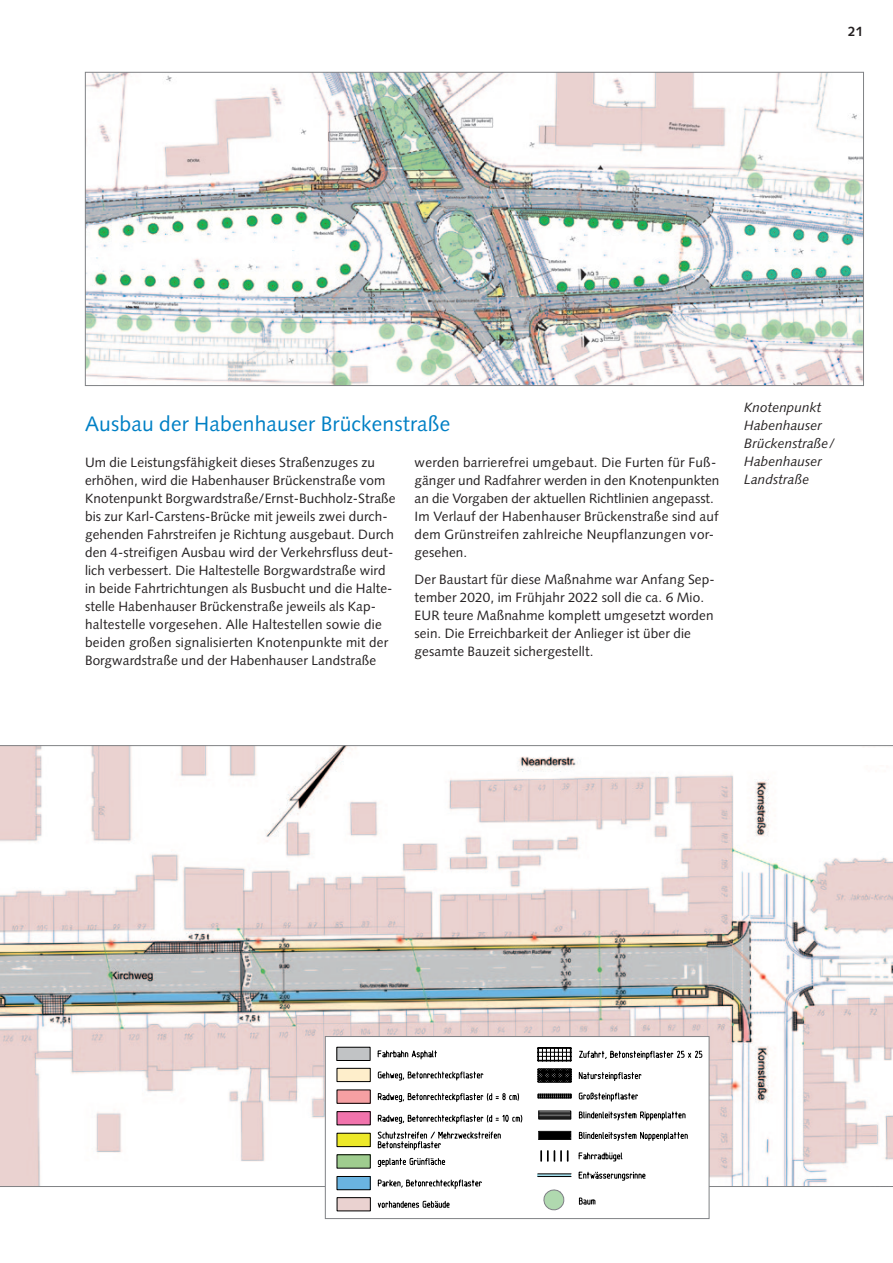
<style>
.page{position:relative;width:893px;height:1263px;background:#fff}
.page>*{position:absolute;margin:0;border:0;box-sizing:border-box;transform-origin:0 0}
.t1{font:21px "Syntax";letter-spacing:.01em;color:#0080c5}
.t2{font:13.5px/18px "Syntax";letter-spacing:.01em;color:#231f20}
.t3{font:italic 13.5px/18px "Syntax";letter-spacing:.01em;color:#231f20}
.t4{font:700 13.5px "Syntax";color:#231f20}
</style>
<div class="page">
<img style="left:87px;top:74px;width:775px;height:310px">
<svg style="left:0;top:745px;width:893px;height:442px"></svg>
<div style="left:855px;top:748px;width:38px;height:17px;background:#fff"></div>
<div style="left:855px;top:1169px;width:38px;height:17px;background:#fff"></div>
<div style="left:325px;top:1036px;width:384px;height:182px;background:#fff"></div>
<div style="left:337px;top:1133px;width:33px;height:13px;background:#ede929"></div>
<svg style="left:377px;top:1050px;width:60px;height:10px"></svg>
<div style="left:337px;top:1047px;width:33px;height:13px;background:#c1c3c5"></div>
<div style="left:337px;top:1047px;width:33px;height:14px;border:1px solid #000"></div>
<div style="left:337px;top:1197px;width:33px;height:14px;background:#ead2d0"></div>
<div style="left:337px;top:1197px;width:34px;height:14px;border:1px solid #000"></div>
<div style="left:337px;top:1155px;width:33px;height:13px;background:#9fcd8f"></div>
<div style="left:337px;top:1154px;width:34px;height:14px;border:1px solid #000"></div>
<svg style="left:377px;top:1071px;width:107px;height:10px"></svg>
<div style="left:337px;top:1068px;width:33px;height:13px;background:#feeecb"></div>
<div style="left:337px;top:1068px;width:34px;height:14px;border:1px solid #000"></div>
<div style="left:337px;top:1133px;width:34px;height:14px;border:1px solid #000"></div>
<div style="left:337px;top:1090px;width:33px;height:13px;background:#f6a0a3"></div>
<div style="left:337px;top:1176px;width:33px;height:14px;background:#6ab4e1"></div>
<div style="left:337px;top:1176px;width:34px;height:14px;border:1px solid #000"></div>
<svg style="left:579px;top:1050px;width:124px;height:10px"></svg>
<svg style="left:537px;top:1047px;width:35px;height:14px"></svg>
<svg style="left:578px;top:1072px;width:64px;height:9px"></svg>
<svg style="left:540px;top:1068px;width:32px;height:14px"></svg>
<div style="left:538px;top:1068px;width:33px;height:14px;border:1px solid #000"></div>
<div style="left:337px;top:1111px;width:33px;height:14px;background:#f173ac"></div>
<div style="left:337px;top:1111px;width:34px;height:14px;border:1px solid #000"></div>
<svg style="left:377px;top:1092px;width:311px;height:118px"></svg>
<div style="left:325px;top:1036px;width:384px;height:183px;border:1px solid #808285"></div>
<p class="t4" style="left:848px;top:23px;width:17px">21</p>
<p class="t1" style="left:85px;top:411px;width:367px">Ausbau der Habenhauser Brückenstraße</p>
<p class="t2" style="left:85px;top:453px;width:312px">Um die Leistungsfähigkeit dieses Straßenzuges zu erhöhen, wird die Habenhauser Brückenstraße vom Knotenpunkt Borgwardstraße/Ernst-Buchholz-Straße bis zur Karl-Carstens-Brücke mit jeweils zwei durch&shy;gehenden Fahrstreifen je Richtung ausgebaut. Durch den 4-streifigen Ausbau wird der Verkehrsfluss deut&shy;lich verbessert. Die Haltestelle Borgwardstraße wird in beide Fahrtrichtungen als Busbucht und die Halte&shy;stelle Habenhauser Brückenstraße jeweils als Kap&shy;haltestelle vorgesehen. Alle Haltestellen sowie die beiden großen signalisierten Knotenpunkte mit der Borgwardstraße und der Habenhauser Landstraße</p>
<p class="t2" style="left:415px;top:453px;width:306px">werden barrierefrei umgebaut. Die Furten für Fuß&shy;gänger und Radfahrer werden in den Knotenpunkten an die Vorgaben der aktuellen Richtlinien angepasst.<br>Im Verlauf der Habenhauser Brückenstraße sind auf dem Grünstreifen zahlreiche Neupflanzungen vor&shy;gesehen.</p>
<p class="t2" style="left:415px;top:570px;width:302px">Der Baustart für diese Maßnahme war Anfang Sep&shy;tember 2020, im Frühjahr 2022 soll die ca. 6 Mio.<br>EUR teure Maßnahme komplett umgesetzt worden sein. Die Erreichbarkeit der Anlieger ist über die gesamte Bauzeit sichergestellt.</p>
<p class="t3" style="left:744px;top:399px;width:92px">Knotenpunkt<br>Habenhauser<br>Brückenstraße /<br>Habenhauser<br>Landstraße</p>
</div>
